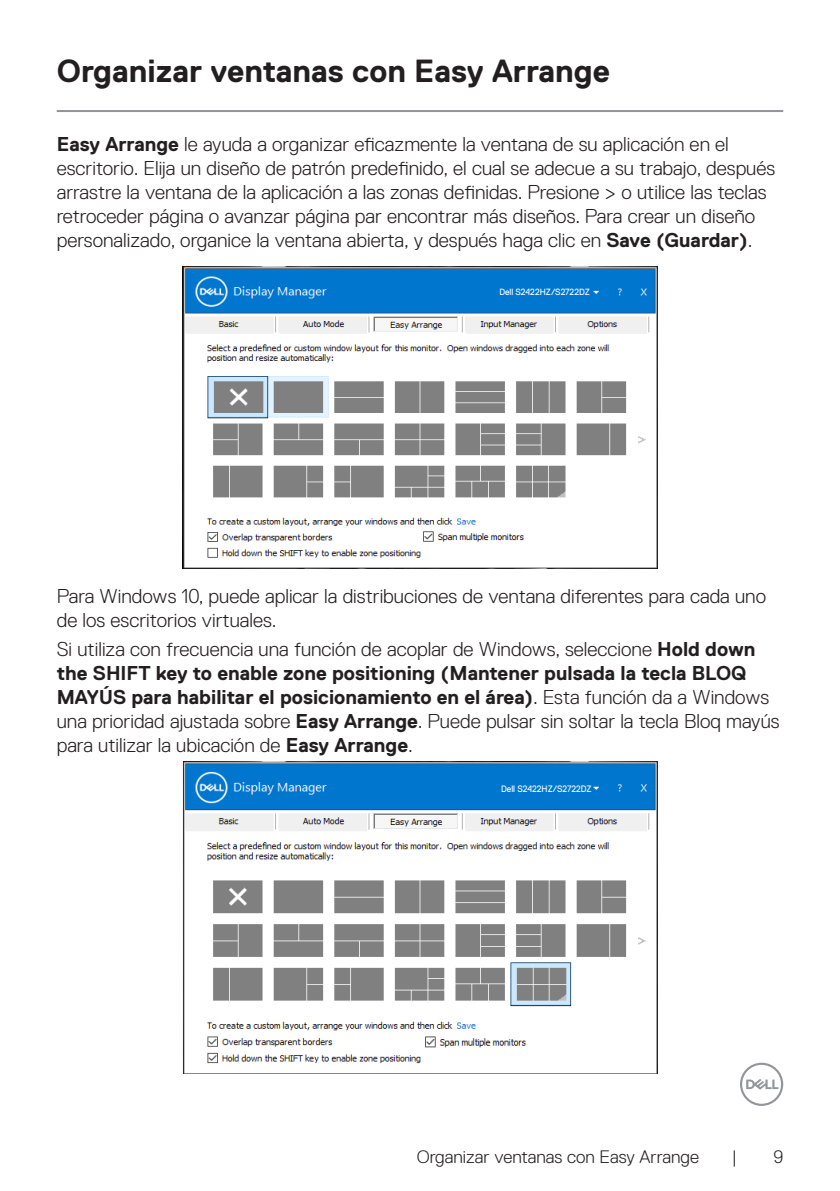
<style>
.page{position:relative;width:840px;height:1191px;background:#fff}
.page>*{position:absolute;margin:0;border:0;box-sizing:border-box;transform-origin:0 0}
.t1{font:700 32px "Dell Replica";color:#231f20}
.t2{font:300 20px/24px "Dell Replica";color:#231f20}
.t3{font:300 18px "Dell Replica";color:#231f20}
.t4{font:9.4px "Dell Replica";color:#fff;scale:.92 1}
.t5{font:9px "Dell Replica";color:#fff;scale:.95 1}
.s1{font-weight:700}
</style>
<div class="page">
<svg style="left:740px;top:1062px;width:42px;height:44px"></svg>
<hr style="left:57px;top:110px;width:725px;height:2px;background:#939598">
<img style="left:182px;top:266px;width:475px;height:303px">
<div style="left:530px;top:285px;width:57px;height:12px;background:#0076ce"></div>
<img style="left:420px;top:529px;width:104px;height:19px">
<img style="left:182px;top:761px;width:475px;height:312px">
<div style="left:531px;top:782px;width:57px;height:12px;background:#0076ce"></div>
<img style="left:422px;top:1034px;width:104px;height:19px">
<h1 class="t1" style="left:57px;top:53px;width:554px">Organizar ventanas con Easy Arrange</h1>
<p class="t2" style="left:57px;top:132px;width:719px"><span class="s1">Easy Arrange</span> le ayuda a organizar eficazmente la ventana de su aplicación en el escritorio. Elija un diseño de patrón predefinido, el cual se adecue a su trabajo, después arrastre la ventana de la aplicación a las zonas definidas. Presione &gt; o utilice las teclas retroceder página o avanzar página par encontrar más diseños. Para crear un diseño personalizado, organice la ventana abierta, y después haga clic en <span class="s1">Save (Guardar)</span>.</p>
<p class="t5" style="left:499px;top:287px;width:97px">Dell S2422HZ/S2722DZ</p>
<p class="t2" style="left:57px;top:584px;width:710px">Para Windows 10, puede aplicar la distribuciones de ventana diferentes para cada uno de los escritorios virtuales.</p>
<p class="t2" style="left:57px;top:637px;width:724px">Si utiliza con frecuencia una función de acoplar de Windows, seleccione <span class="s1">Hold down the SHIFT key to enable zone positioning (Mantener pulsada la tecla BLOQ MAYÚS para habilitar el posicionamiento en el área)</span>. Esta función da a Windows una prioridad ajustada sobre <span class="s1">Easy Arrange</span>. Puede pulsar sin soltar la tecla Bloq mayús para utilizar la ubicación de <span class="s1">Easy Arrange</span>.</p>
<p class="t4" style="left:501px;top:784px;width:100px">Dell S2422HZ/S2722DZ</p>
<p class="t3" style="left:416px;top:1146px;width:284px">Organizar ventanas con Easy Arrange</p>
<p class="t3" style="left:731px;top:1146px;width:7px">|</p>
<p class="t3" style="left:772px;top:1146px;width:11px">9</p>
</div>
